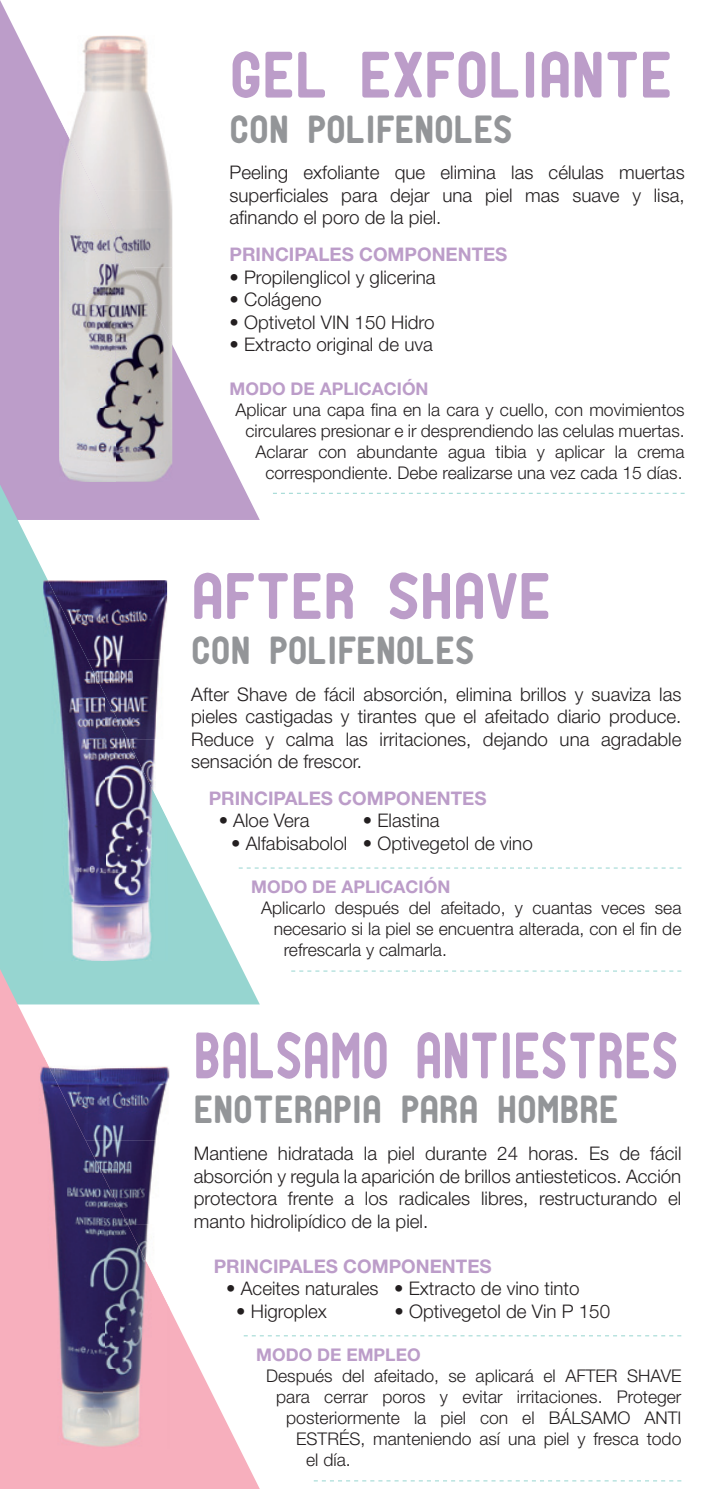
<style>
.page{position:relative;width:709px;height:1489px;background:#fff}
.page>*{position:absolute;margin:0;border:0;box-sizing:border-box;transform-origin:0 0}
.t1{font:62.5px "PTF NORDIC Round";color:#bc9dc9}
.t2{font:62.5px "PTF NORDIC Round";color:#bc9dc9;scale:.83 1}
.t3{font:37.5px "PTF NORDIC Round";color:#939598}
.t4{font:300 18.75px/22.5px "Helvetica Neue";color:#231f20;text-align:justify}
.t5{font:700 18.75px "Helvetica Neue";color:#bc9dc9}
.t6{font:300 17.5px/21px "Helvetica Neue";color:#231f20;text-align:right}
.t7{font:700 17.5px "Helvetica Neue";color:#bc9dc9}
</style>
<div class="page">
<svg style="left:273px;top:493px;width:411px;height:1px"></svg>
<svg style="left:0;top:0;width:242px;height:484px"></svg>
<svg style="left:0;top:484px;width:260px;height:485px"></svg>
<svg style="left:0;top:969px;width:260px;height:519px"></svg>
<img style="left:59px;top:35px;width:113px;height:155px">
<img style="left:116px;top:190px;width:56px;height:41px">
<img style="left:59px;top:118px;width:57px;height:363px">
<img style="left:115px;top:231px;width:57px;height:250px">
<img style="left:105px;top:580px;width:62px;height:79px">
<img style="left:105px;top:659px;width:62px;height:35px">
<img style="left:43px;top:580px;width:62px;height:380px">
<img style="left:105px;top:694px;width:62px;height:266px">
<img style="left:104px;top:1056px;width:65px;height:84px">
<img style="left:104px;top:1140px;width:65px;height:36px">
<img style="left:39px;top:1056px;width:65px;height:391px">
<img style="left:104px;top:1176px;width:65px;height:271px">
<svg style="left:239px;top:867px;width:442px;height:1px"></svg>
<svg style="left:291px;top:970px;width:390px;height:1px"></svg>
<svg style="left:244px;top:1335px;width:437px;height:1px"></svg>
<svg style="left:314px;top:1480px;width:367px;height:1px"></svg>
<h1 class="t1" style="left:229px;top:48px;width:444px">GEL EXFOLIANTE</h1>
<h2 class="t3" style="left:229px;top:113px;width:285px">CON POLIFENOLES</h2>
<p class="t4" style="left:229px;top:161px;width:456px">Peeling exfoliante que elimina las células muertas superficiales para dejar una piel mas suave y lisa, afinando el poro de la piel.</p>
<p class="t5" style="left:229px;top:243px;width:279px">PRINCIPALES COMPONENTES</p>
<p class="t4" style="left:229px;top:265px;width:207px">• Propilenglicol y glicerina</p>
<p class="t4" style="left:229px;top:288px;width:94px">• Colágeno</p>
<p class="t4" style="left:229px;top:310px;width:206px">• Optivetol VIN 150 Hidro</p>
<p class="t4" style="left:229px;top:333px;width:205px">• Extracto original de uva</p>
<p class="t7" style="left:229px;top:377px;width:200px">MODO DE APLICACIÓN</p>
<p class="t6" style="left:235px;top:398px;width:451px">Aplicar una capa fina en la cara y cuello, con movimientos circulares presionar e ir desprendiendo las celulas muertas.<br>Aclarar con abundante agua tibia y aplicar la crema correspondiente. Debe realizarse una vez cada 15 días.</p>
<h1 class="t1" style="left:191px;top:569px;width:361px">AFTER SHAVE</h1>
<h2 class="t3" style="left:191px;top:634px;width:285px">CON POLIFENOLES</h2>
<p class="t4" style="left:191px;top:682px;width:492px">After Shave de fácil absorción, elimina brillos y suaviza las pieles castigadas y tirantes que el afeitado diario produce.<br>Reduce y calma las irritaciones, dejando una agradable sensación de frescor.</p>
<p class="t5" style="left:209px;top:786px;width:279px">PRINCIPALES COMPONENTES</p>
<p class="t4" style="left:219px;top:809px;width:92px">• Aloe Vera</p>
<p class="t4" style="left:363px;top:809px;width:78px">• Elastina</p>
<p class="t4" style="left:231px;top:831px;width:303px">• Alfabisabolol • Optivegetol de vino</p>
<p class="t7" style="left:251px;top:876px;width:200px">MODO DE APLICACIÓN</p>
<p class="t6" style="left:261px;top:897px;width:421px">Aplicarlo después del afeitado, y cuantas veces sea</p>
<p class="t6" style="left:274px;top:918px;width:409px">necesario si la piel se encuentra alterada, con el fin de</p>
<p class="t6" style="left:284px;top:939px;width:165px">refrescarla y calmarla.</p>
<h1 class="t2" style="left:194px;top:1028px;width:585px">BALSAMO ANTIESTRES</h1>
<h2 class="t3" style="left:194px;top:1093px;width:426px">ENOTERAPIA PARA HOMBRE</h2>
<p class="t4" style="left:194px;top:1141px;width:489px">Mantiene hidratada la piel durante 24 horas. Es de fácil absorción y regula la aparición de brillos antiesteticos. Acción protectora frente a los radicales libres, restructurando el manto hidrolipídico de la piel.</p>
<p class="t5" style="left:214px;top:1254px;width:279px">PRINCIPALES COMPONENTES</p>
<p class="t4" style="left:226px;top:1276px;width:355px">• Aceites naturales • Extracto de vino tinto</p>
<p class="t4" style="left:236px;top:1299px;width:92px">• Higroplex</p>
<p class="t4" style="left:394px;top:1299px;width:217px">• Optivegetol de Vin P 150</p>
<p class="t7" style="left:256px;top:1343px;width:166px">MODO DE EMPLEO</p>
<p class="t6" style="left:266px;top:1364px;width:417px">Después del afeitado, se aplicará el AFTER SHAVE</p>
<p class="t6" style="left:276px;top:1385px;width:407px">para cerrar poros y evitar irritaciones. Proteger</p>
<p class="t6" style="left:286px;top:1406px;width:396px">posteriormente la piel con el BÁLSAMO ANTI</p>
<p class="t6" style="left:296px;top:1427px;width:386px">ESTRÉS, manteniendo así una piel y fresca todo</p>
<p class="t6" style="left:306px;top:1448px;width:46px">el día.</p>
</div>
